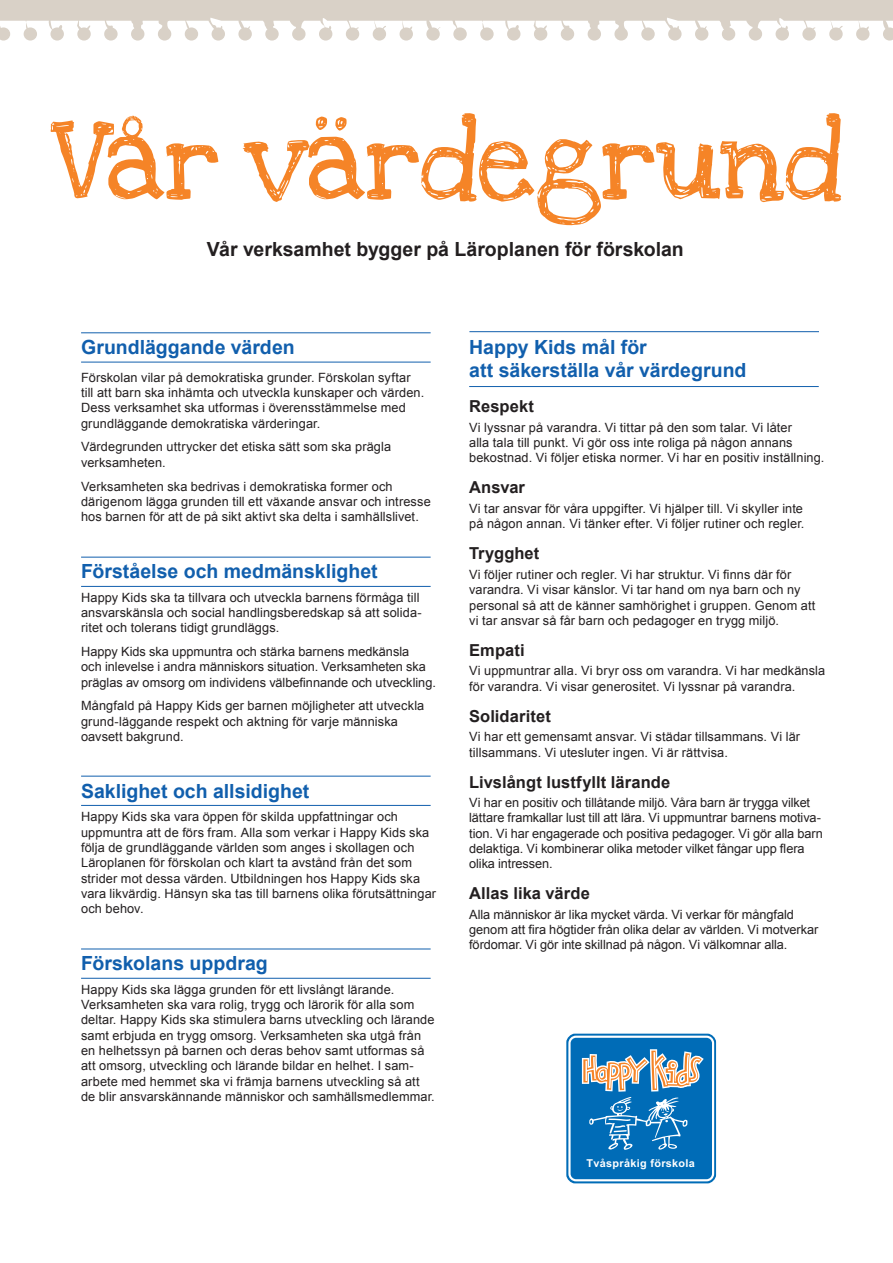
<style>
.page{position:relative;width:893px;height:1263px;background:#fff}
.page>*{position:absolute;margin:0;border:0;box-sizing:border-box;transform-origin:0 0}
.t1{font:82.5px "Love Ya Like A Sister";letter-spacing:-.01em;color:#f58427}
.t2{font:700 19.5px/23.4px "Arial";color:#115fad}
.t3{font:700 19.5px "Arial";color:#231f20}
.t4{font:700 16.5px "Arial";letter-spacing:.005em;color:#231f20}
.t5{font:12.75px/15.3px "Arial";letter-spacing:.01em;color:#231f20}
.t6{font:700 10.8px "Arial";letter-spacing:.03em;color:#fff}
</style>
<div class="page">
<div style="left:0;top:0;width:893px;height:18px;background:#d9d1c7"></div>
<svg style="left:0;top:18px;width:893px;height:23px"></svg>
<hr style="left:81px;top:362px;width:350px;height:1px;background:#115fad">
<hr style="left:81px;top:332px;width:350px;height:1px;background:#115fad">
<hr style="left:469px;top:386px;width:350px;height:1px;background:#115fad">
<hr style="left:469px;top:331px;width:350px;height:1px;background:#115fad">
<hr style="left:81px;top:805px;width:350px;height:1px;background:#115fad">
<hr style="left:81px;top:776px;width:350px;height:1px;background:#115fad">
<hr style="left:81px;top:978px;width:350px;height:1px;background:#115fad">
<hr style="left:81px;top:948px;width:350px;height:1px;background:#115fad">
<div style="left:566px;top:1034px;width:150px;height:149px;background:#006cb7;border-radius:8px"></div>
<div style="left:568px;top:1035px;width:146px;height:146px;border:2px solid #fff;border-radius:7px"></div>
<svg style="left:581px;top:1049px;width:123px;height:101px"></svg>
<hr style="left:81px;top:586px;width:350px;height:1px;background:#115fad">
<hr style="left:81px;top:557px;width:350px;height:1px;background:#115fad">
<h1 class="t1" style="left:50px;top:92px;width:794px">Vår värdegrund</h1>
<h2 class="t3" style="left:207px;top:236px;width:478px">Vår verksamhet bygger på Läroplanen för förskolan</h2>
<h2 class="t2" style="left:81px;top:336px;width:215px">Grundläggande värden</h2>
<p class="t5" style="left:81px;top:370px;width:345px">Förskolan vilar på demokratiska grunder. Förskolan syftar till att barn ska inhämta och utveckla kunskaper och värden.<br>Dess verksamhet ska utformas i överensstämmelse med grundläggande demokratiska värderingar.</p>
<p class="t5" style="left:81px;top:439px;width:312px">Värdegrunden uttrycker det etiska sätt som ska prägla verksamheten.</p>
<p class="t5" style="left:81px;top:478px;width:351px">Verksamheten ska bedrivas i demokratiska former och därigenom lägga grunden till ett växande ansvar och intresse hos barnen för att de på sikt aktivt ska delta i samhällslivet.</p>
<h2 class="t2" style="left:81px;top:560px;width:298px">Förståelse och medmänsklighet</h2>
<p class="t5" style="left:81px;top:590px;width:342px">Happy Kids ska ta tillvara och utveckla barnens förmåga till ansvarskänsla och social handlingsberedskap så att solida&shy;ritet och tolerans tidigt grundläggs.</p>
<p class="t5" style="left:81px;top:644px;width:356px">Happy Kids ska uppmuntra och stärka barnens medkänsla<br>och inlevelse i andra människors situation. Verksamheten ska präglas av omsorg om individens välbefinnande och utveckling.</p>
<p class="t5" style="left:81px;top:698px;width:345px">Mångfald på Happy Kids ger barnen möjligheter att utveckla grund-läggande respekt och aktning för varje människa oavsett bakgrund.</p>
<h2 class="t2" style="left:81px;top:780px;width:230px">Saklighet och allsidighet</h2>
<p class="t5" style="left:81px;top:809px;width:357px">Happy Kids ska vara öppen för skilda uppfattningar och uppmuntra att de förs fram. Alla som verkar i Happy Kids ska följa de grundläggande världen som anges i skollagen och Läroplanen för förskolan och klart ta avstånd från det som strider mot dessa värden. Utbildningen hos Happy Kids ska vara likvärdig. Hänsyn ska tas till barnens olika förutsättningar och behov.</p>
<h2 class="t2" style="left:81px;top:952px;width:188px">Förskolans uppdrag</h2>
<p class="t5" style="left:81px;top:982px;width:355px">Happy Kids ska lägga grunden för ett livslångt lärande.<br>Verksamheten ska vara rolig, trygg och lärorik för alla som deltar. Happy Kids ska stimulera barns utveckling och lärande samt erbjuda en trygg omsorg. Verksamheten ska utgå från en helhetssyn på barnen och deras behov samt utformas så att omsorg, utveckling och lärande bildar en helhet. I sam&shy;arbete med hemmet ska vi främja barnens utveckling så att de blir ansvarskännande människor och samhällsmedlemmar.</p>
<h2 class="t2" style="left:469px;top:336px;width:279px">Happy Kids mål för<br>att säkerställa vår värdegrund</h2>
<p class="t4" style="left:469px;top:396px;width:66px">Respekt</p>
<p class="t5" style="left:469px;top:420px;width:357px">Vi lyssnar på varandra. Vi tittar på den som talar. Vi låter<br>alla tala till punkt. Vi gör oss inte roliga på någon annans bekostnad. Vi följer etiska normer. Vi har en positiv inställning.</p>
<p class="t4" style="left:469px;top:477px;width:57px">Ansvar</p>
<p class="t5" style="left:469px;top:501px;width:337px">Vi tar ansvar för våra uppgifter. Vi hjälper till. Vi skyller inte på någon annan. Vi tänker efter. Vi följer rutiner och regler.</p>
<p class="t4" style="left:469px;top:543px;width:72px">Trygghet</p>
<p class="t5" style="left:469px;top:567px;width:348px">Vi följer rutiner och regler. Vi har struktur. Vi finns där för varandra. Vi visar känslor. Vi tar hand om nya barn och ny personal så att de känner samhörighet i gruppen. Genom att vi tar ansvar så får barn och pedagoger en trygg miljö.</p>
<p class="t4" style="left:469px;top:639px;width:57px">Empati</p>
<p class="t5" style="left:469px;top:663px;width:358px">Vi uppmuntrar alla. Vi bryr oss om varandra. Vi har medkänsla för varandra. Vi visar generositet. Vi lyssnar på varandra.</p>
<p class="t4" style="left:469px;top:705px;width:83px">Solidaritet</p>
<p class="t5" style="left:469px;top:729px;width:332px">Vi har ett gemensamt ansvar. Vi städar tillsammans. Vi lär tillsammans. Vi utesluter ingen. Vi är rättvisa.</p>
<p class="t4" style="left:469px;top:771px;width:203px">Livslångt lustfyllt lärande</p>
<p class="t5" style="left:469px;top:795px;width:355px">Vi har en positiv och tillåtande miljö. Våra barn är trygga vilket lättare framkallar lust till att lära. Vi uppmuntrar barnens motiva&shy;tion. Vi har engagerade och positiva pedagoger. Vi gör alla barn delaktiga. Vi kombinerar olika metoder vilket fångar upp flera olika intressen.</p>
<p class="t4" style="left:469px;top:883px;width:122px">Allas lika värde</p>
<p class="t5" style="left:469px;top:907px;width:351px">Alla människor är lika mycket värda. Vi verkar för mångfald genom att fira högtider från olika delar av världen. Vi motverkar fördomar. Vi gör inte skillnad på någon. Vi välkomnar alla.</p>
<p class="t6" style="left:586px;top:1156px;width:110px">Tvåspråkig förskola</p>
</div>
